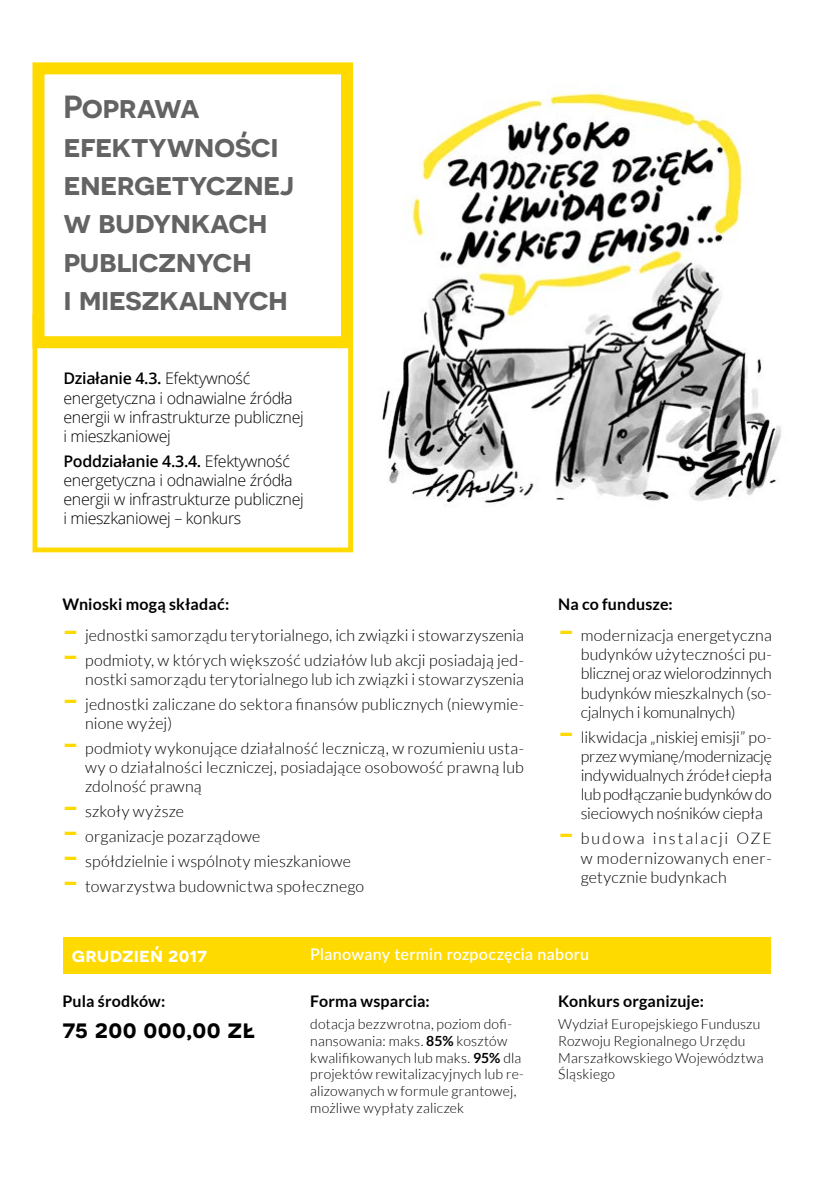
<style>
.page{position:relative;width:840px;height:1191px;background:#fff}
.page>*{position:absolute;margin:0;border:0;box-sizing:border-box;transform-origin:0 0}
.t1{font:600 32px/38.4px "Novecentosanswide";letter-spacing:-.02em;color:#646363}
.t2{font:600 26px "Novecentosanswide";letter-spacing:.015em;color:#000}
.t3{font:600 20px "Novecentosanswide";letter-spacing:.01em;color:#fff}
.t4{font:300 16px/19.2px "Lato";letter-spacing:.005em;color:#000;text-align:justify}
.t5{font:300 16px/19.2px "Open Sans";letter-spacing:-.02em;color:#000}
.t6{font:700 16px "Lato";letter-spacing:.01em;color:#000}
.t7{font:600 16px "Lato";letter-spacing:.02em;color:#fff}
.t8{font:300 14px/16.8px "Lato";letter-spacing:.01em;color:#000}
.s1{font-weight:600}
.s2{font-weight:900;font-size:28px;color:#ffda00}
.s3{font-weight:700}
</style>
<div class="page">
<img style="left:339px;top:92px;width:442px;height:414px">
<div style="left:63px;top:937px;width:707px;height:36px;background:#ffda00"></div>
<div style="left:32px;top:62px;width:321px;height:286px;border:12px solid #ffda00"></div>
<div style="left:33px;top:312px;width:320px;height:240px;border:5px solid #ffda00"></div>
<h1 class="t1" style="left:63px;top:87px;width:232px">Poprawa efektywności energetycznej w budynkach publicznych<br>i mieszkalnych</h1>
<p class="t5" style="left:63px;top:368px;width:242px"><span class="s1">Działanie 4.3.</span> Efektywność energetyczna i odnawialne źródła energii w infrastrukturze publicznej i mieszkaniowej</p>
<p class="t5" style="left:63px;top:451px;width:242px"><span class="s1">Poddziałanie 4.3.4.</span> Efektywność energetyczna i odnawialne źródła energii w infrastrukturze publicznej i mieszkaniowej – konkurs</p>
<p class="t6" style="left:62px;top:595px;width:168px">Wnioski mogą składać:</p>
<p class="t4" style="left:62px;top:625px;width:463px"><span class="s2">–</span> jednostki samorządu terytorialnego, ich związki i stowarzyszenia</p>
<p class="t4" style="left:62px;top:650px;width:463px;text-align:right"><span class="s2">–</span> podmioty, w których większość udziałów lub akcji posiadają jed&shy;nostki samorządu terytorialnego lub ich związki i stowarzyszenia</p>
<p class="t4" style="left:85px;top:694px;width:440px;text-indent:-23px"><span class="s2">–</span> jednostki zaliczane do sektora finansów publicznych (niewymie&shy;nione wyżej)</p>
<p class="t4" style="left:85px;top:738px;width:440px;text-indent:-23px"><span class="s2">–</span> podmioty wykonujące działalność leczniczą, w rozumieniu usta&shy;wy o działalności leczniczej, posiadające osobowość prawną lub zdolność prawną</p>
<p class="t4" style="left:62px;top:802px;width:123px"><span class="s2">–</span> szkoły wyższe</p>
<p class="t4" style="left:62px;top:827px;width:199px"><span class="s2">–</span> organizacje pozarządowe</p>
<p class="t4" style="left:62px;top:851px;width:290px"><span class="s2">–</span> spółdzielnie i wspólnoty mieszkaniowe</p>
<p class="t4" style="left:62px;top:876px;width:303px"><span class="s2">–</span> towarzystwa budownictwa społecznego</p>
<p class="t6" style="left:557px;top:595px;width:116px">Na co fundusze:</p>
<p class="t4" style="left:580px;top:625px;width:192px;text-indent:-23px"><span class="s2">–</span> modernizacja energetyczna budynków użyteczności pu&shy;blicznej oraz wielorodzinnych budynków mieszkalnych (so&shy;cjalnych i komunalnych)</p>
<p class="t4" style="left:580px;top:727px;width:192px;text-indent:-23px"><span class="s2">–</span> likwidacja „niskiej emisji” po&shy;przez wymianę/modernizację indywidualnych źródeł ciepła lub podłączanie budynków do sieciowych nośników ciepła</p>
<p class="t4" style="left:580px;top:829px;width:192px;text-indent:-23px"><span class="s2">–</span> budowa instalacji OZE w modernizowanych ener&shy;getycznie budynkach</p>
<p class="t3" style="left:72px;top:942px;width:137px">grudzień 2017</p>
<p class="t7" style="left:310px;top:942px;width:280px">Planowany termin rozpoczęcia naboru</p>
<p class="t6" style="left:62px;top:991px;width:104px">Pula środków:</p>
<h2 class="t2" style="left:62px;top:1012px;width:194px">75 200 000,00 zł</h2>
<p class="t6" style="left:310px;top:991px;width:121px">Forma wsparcia:</p>
<p class="t8" style="left:310px;top:1015px;width:215px">dotacja bezzwrotna, poziom dofi&shy;nansowania: maks. <span class="s3">85%</span> kosztów kwalifikowanych lub maks. <span class="s3">95%</span> dla projektów rewitalizacyjnych lub re&shy;alizowanych w formule grantowej, możliwe wypłaty zaliczek</p>
<p class="t6" style="left:557px;top:991px;width:147px">Konkurs organizuje:</p>
<p class="t8" style="left:557px;top:1015px;width:207px">Wydział Europejskiego Funduszu<br>Rozwoju Regionalnego Urzędu<br>Marszałkowskiego Województwa<br>Śląskiego</p>
</div>
